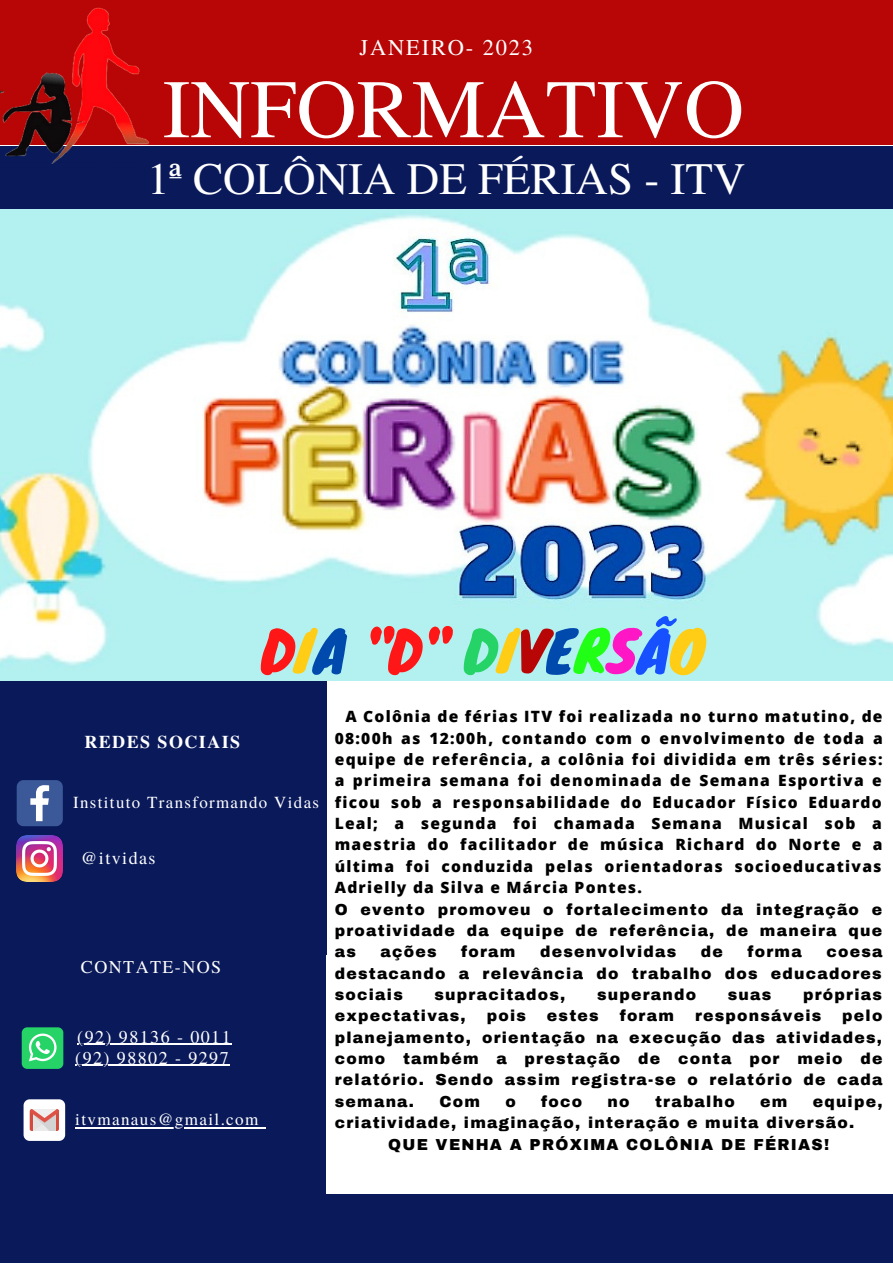
<style>
.page{position:relative;width:893px;height:1264px;background:#fff}
.page>*{position:absolute;margin:0;border:0;box-sizing:border-box;transform-origin:0 0}
.t1{font:82.95px "Te X Gyre Termes";color:#fff}
.t2{font:55.5px "Knewave";color:#ff1616}
.t3{font:45px "Te X Gyre Termes";color:#fff}
.t4{font:22.5px "Te X Gyre Termes";letter-spacing:.08em;color:#fff}
.t5{font:18px/21.1px "Te X Gyre Termes";letter-spacing:.08em;color:#fff}
.t6{font:700 18px "Te X Gyre Termes";letter-spacing:.08em;color:#fff}
.t7{font:17.1px "Te X Gyre Termes";letter-spacing:.08em;color:#fff}
.t8{font:16.8px "Te X Gyre Termes";letter-spacing:.08em;color:#fff}
.t9{font:900 15.6px/21.3px "Archivo";letter-spacing:.08em;color:#000;text-align:justify}
.t10{font:800 15.6px/21.3px "Open Sans";letter-spacing:.08em;color:#000;text-align:justify}
.s1{color:#ffcc16}
.s2{color:#004aad}
.s3{color:#25d366}
.s4{color:#b80505}
.s5{color:#22ff16}
.s6{color:#ff16c5}
.s7{color:#1650ff}
</style>
<div class="page">
<div style="left:0;top:0;width:892px;height:145px;background:#b80505"></div>
<div style="left:0;top:146px;width:892px;height:72px;background:#09195a"></div>
<img style="left:0;top:7px;width:149px;height:156px">
<div style="left:0;top:1193px;width:892px;height:69px;background:#09195a"></div>
<div style="left:0;top:681px;width:326px;height:273px;background:#09195a"></div>
<svg style="left:17px;top:780px;width:46px;height:46px;background:#5972a6"></svg>
<img style="left:17px;top:835px;width:46px;height:46px">
<div style="left:0;top:953px;width:325px;height:250px;background:#09195a"></div>
<div style="left:22px;top:1027px;width:41px;height:41px;background:#25d366;border-radius:6px"></div>
<svg style="left:29px;top:1033px;width:28px;height:28px"></svg>
<svg style="left:24px;top:1099px;width:41px;height:41px;background:#eddad9"></svg>
<img style="left:0;top:210px;width:892px;height:470px">
<hr style="left:77px;top:1043px;width:155px;height:1px;background:#fff">
<hr style="left:75px;top:1064px;width:155px;height:2px;background:#fff">
<hr style="left:75px;top:1126px;width:185px;height:2px;background:#fff">
<h3 class="t4" style="left:359px;top:31px;width:175px">JANEIRO- 2023</h3>
<h1 class="t1" style="left:163px;top:50px;width:583px">INFORMATIVO</h1>
<h3 class="t3" style="left:147px;top:147px;width:600px">1ª COLÔNIA DE FÉRIAS - ITV</h3>
<h2 class="t2" style="left:261px;top:606px;width:445px">D<span class="s1">I</span><span class="s2">A</span> "D" <span class="s3">D</span><span class="s1">I</span><span class="s4">V</span><span class="s2">E</span><span class="s5">R</span><span class="s6">S</span><span class="s7">Ã</span><span class="s1">O</span></h2>
<p class="t6" style="left:84px;top:728px;width:157px">REDES SOCIAIS</p>
<p class="t8" style="left:73px;top:790px;width:247px">Instituto Transformando Vidas</p>
<p class="t5" style="left:81px;top:846px;width:76px">@itvidas</p>
<p class="t5" style="left:81px;top:955px;width:142px">CONTATE-NOS</p>
<p class="t5" style="left:75px;top:1025px;width:157px">(92) 98136 - 0011 (92) 98802 - 9297</p>
<p class="t7" style="left:75px;top:1107px;width:185px">itvmanaus@gmail.com</p>
<p class="t10" style="left:335px;top:705px;width:549px;text-indent:11px">A Colônia de férias ITV foi realizada no turno matutino, de 08:00h as 12:00h, contando com o envolvimento de toda a equipe de referência, a colônia foi dividida em três séries: a primeira semana foi denominada de Semana Esportiva e ficou sob a responsabilidade do Educador Físico Eduardo Leal; a segunda foi chamada Semana Musical sob a maestria do facilitador de música Richard do Norte e a última foi conduzida pelas orientadoras socioeducativas Adrielly da Silva e Márcia Pontes.</p>
<p class="t9" style="left:335px;top:898px;width:549px">O evento promoveu o fortalecimento da integração e proatividade da equipe de referência, de maneira que as</p>
<p class="t9" style="left:380px;top:941px;width:58px">ações</p>
<p class="t9" style="left:461px;top:941px;width:56px">foram</p>
<p class="t9" style="left:540px;top:941px;width:138px">desenvolvidas</p>
<p class="t9" style="left:700px;top:941px;width:24px">de</p>
<p class="t9" style="left:747px;top:941px;width:56px">forma</p>
<p class="t9" style="left:335px;top:941px;width:549px;text-indent:491px">coesa destacando a relevância do trabalho dos educadores sociais</p>
<p class="t9" style="left:434px;top:984px;width:132px">supracitados,</p>
<p class="t9" style="left:597px;top:984px;width:101px">superando</p>
<p class="t9" style="left:727px;top:984px;width:45px">suas</p>
<p class="t9" style="left:803px;top:984px;width:80px">próprias</p>
<p class="t9" style="left:335px;top:1005px;width:132px">expectativas,</p>
<p class="t9" style="left:486px;top:1005px;width:41px">pois</p>
<p class="t9" style="left:547px;top:1005px;width:53px">estes</p>
<p class="t9" style="left:619px;top:1005px;width:56px">foram</p>
<p class="t9" style="left:695px;top:1005px;width:128px">responsáveis</p>
<p class="t9" style="left:335px;top:1005px;width:549px;text-indent:507px">pelo planejamento, orientação na execução das atividades, como também a prestação de conta por meio de relatório. Sendo assim registra-se o relatório de cada semana.</p>
<p class="t9" style="left:439px;top:1090px;width:42px">Com</p>
<p class="t9" style="left:505px;top:1090px;width:12px">o</p>
<p class="t9" style="left:541px;top:1090px;width:42px">foco</p>
<p class="t9" style="left:607px;top:1090px;width:24px">no</p>
<p class="t9" style="left:655px;top:1090px;width:81px">trabalho</p>
<p class="t9" style="left:760px;top:1090px;width:29px">em</p>
<p class="t9" style="left:812px;top:1090px;width:71px">equipe,</p>
<p class="t9" style="left:335px;top:1112px;width:521px">criatividade, imaginação, interação e muita diversão.</p>
<p class="t9" style="left:388px;top:1133px;width:442px">QUE VENHA A PRÓXIMA COLÔNIA DE FÉRIAS!</p>
</div>
